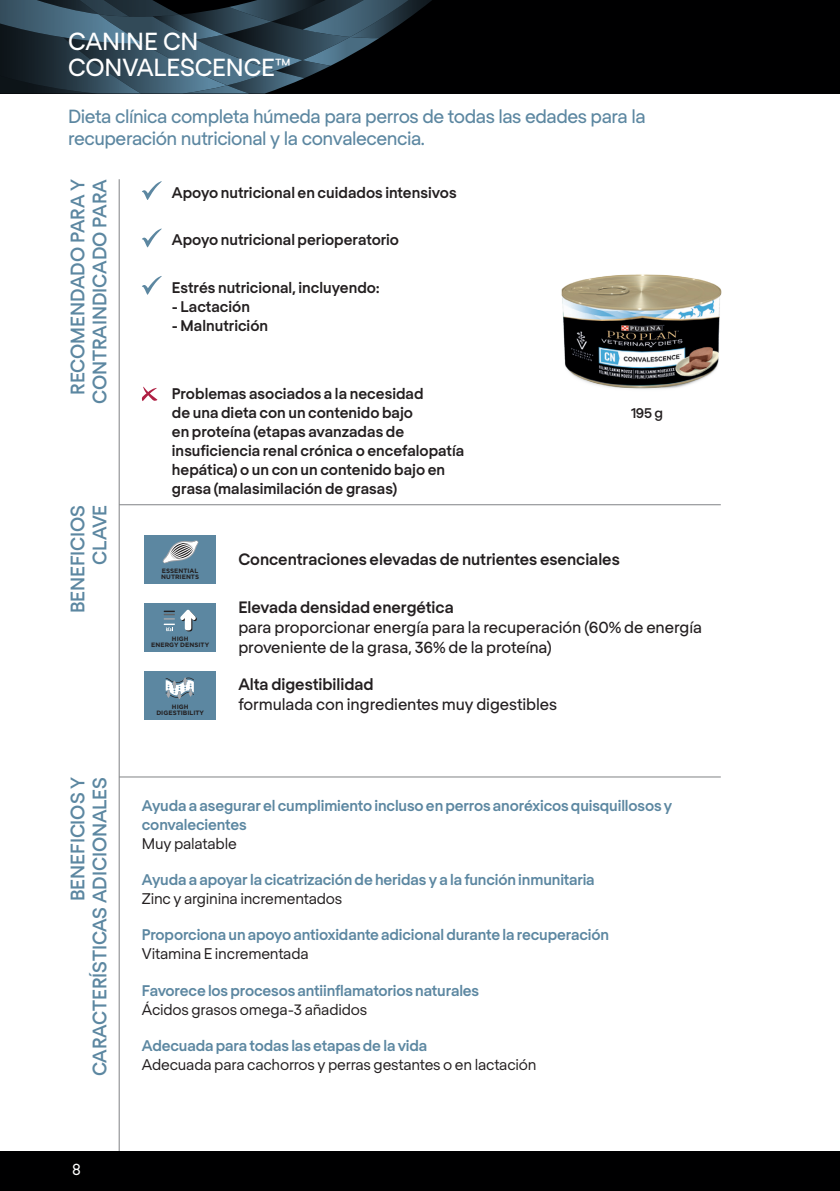
<style>
.page{position:relative;width:840px;height:1191px;background:#fff}
.page>*{position:absolute;margin:0;border:0;box-sizing:border-box;transform-origin:0 0}
.t1{font:24px/26px "Regola Pro";letter-spacing:-.005em;color:#fff}
.t2{font:500 19px/22px "Regola Pro";letter-spacing:-.005em;color:#5c87a1;text-align:right}
.t3{font:18.4px/22px "Regola Pro";letter-spacing:-.025em;color:#5c87a1}
.t4{font:16px/20px "Regola Pro";letter-spacing:-.005em;color:#231f20}
.t5{font:700 16px "Regola Pro";color:#231f20}
.t6{font:16px "Regola Pro";color:#fff}
.t7{font:700 15px/19px "Regola Pro";color:#231f20}
.t8{font:700 15px/19px "Regola Pro";letter-spacing:-.01em;color:#5c87a1}
.t9{font:15px "Regola Pro";letter-spacing:-.015em;color:#231f20}
.t10{font:500 14px "Regola Pro";color:#231f20}
.t11{font:700 6.2px/6px "Gotham";letter-spacing:.005em;color:#231f20;text-align:center}
</style>
<div class="page">
<div style="left:0;top:0;width:839px;height:94px;background:#000001"></div>
<img style="left:561px;top:274px;width:161px;height:115px">
<hr style="left:119px;top:179px;width:1px;height:993px;background:#808285">
<hr style="left:119px;top:504px;width:601px;height:1px;background:#808285">
<hr style="left:119px;top:776px;width:601px;height:1px;background:#808285">
<svg style="left:0;top:0;width:432px;height:94px"></svg>
<div style="left:0;top:1151px;width:839px;height:40px;background:#000001"></div>
<svg style="left:142px;top:181px;width:20px;height:19px"></svg>
<svg style="left:142px;top:228px;width:20px;height:19px"></svg>
<svg style="left:142px;top:276px;width:20px;height:19px"></svg>
<svg style="left:142px;top:387px;width:15px;height:14px"></svg>
<div style="left:144px;top:534px;width:71px;height:49px;background:#5c87a1"></div>
<svg style="left:162px;top:540px;width:37px;height:24px"></svg>
<div style="left:144px;top:602px;width:72px;height:49px;background:#5c87a1"></div>
<svg style="left:163px;top:609px;width:34px;height:22px"></svg>
<div style="left:144px;top:670px;width:72px;height:49px;background:#5c87a1"></div>
<svg style="left:166px;top:677px;width:28px;height:22px"></svg>
<h1 class="t1" style="left:68px;top:27px;width:224px">CANINE CN<br>CONVALESCENCE™</h1>
<p class="t3" style="left:68px;top:105px;width:579px">Dieta clínica completa húmeda para perros de todas las edades para la recuperación nutricional y la convalecencia.</p>
<p class="t2" style="left:65px;top:404px;width:226px;text-align:center;rotate:-90deg">RECOMENDADO PARA Y<br>CONTRAINDICADO PARA</p>
<p class="t2" style="left:65px;top:613px;width:110px;rotate:-90deg">BENEFICIOS<br>CLAVE</p>
<p class="t2" style="left:65px;top:1076px;width:301px;rotate:-90deg">BENEFICIOS Y<br>CARACTERÍSTICAS ADICIONALES</p>
<p class="t7" style="left:172px;top:182px;width:286px">Apoyo nutricional en cuidados intensivos</p>
<p class="t7" style="left:172px;top:230px;width:228px">Apoyo nutricional perioperatorio</p>
<p class="t7" style="left:172px;top:277px;width:209px">Estrés nutricional, incluyendo:</p>
<p class="t7" style="left:172px;top:296px;width:79px">- Lactación</p>
<p class="t7" style="left:172px;top:315px;width:98px">- Malnutrición</p>
<p class="t7" style="left:172px;top:383px;width:294px">Problemas asociados a la necesidad<br>de una dieta con un contenido bajo<br>en proteína (etapas avanzadas de insuficiencia renal crónica o encefalopatía hepática) o un con un contenido bajo en grasa (malasimilación de grasas)</p>
<p class="t10" style="left:630px;top:403px;width:34px">195 g</p>
<p class="t5" style="left:238px;top:548px;width:383px">Concentraciones elevadas de nutrientes esenciales</p>
<p class="t5" style="left:238px;top:595px;width:217px">Elevada densidad energética</p>
<p class="t4" style="left:238px;top:616px;width:465px">para proporcionar energía para la recuperación (60% de energía proveniente de la grasa, 36% de la proteína)</p>
<p class="t5" style="left:238px;top:672px;width:137px">Alta digestibilidad</p>
<p class="t4" style="left:238px;top:693px;width:320px">formulada con ingredientes muy digestibles</p>
<p class="t11" style="left:161px;top:567px;width:39px;text-align:left">ESSENTIAL<br>NUTRIENTS</p>
<p class="t11" style="left:151px;top:635px;width:59px">HIGH<br>ENERGY DENSITY</p>
<p class="t11" style="left:265px;top:641px;width:49px">DIGESTIBILITY</p>
<p class="t11" style="left:156px;top:703px;width:49px">HIGH<br>DIGESTIBILITY</p>
<p class="t8" style="left:142px;top:795px;width:531px">Ayuda a asegurar el cumplimiento incluso en perros anoréxicos quisquillosos y convalecientes</p>
<p class="t9" style="left:142px;top:833px;width:96px">Muy palatable</p>
<p class="t8" style="left:142px;top:869px;width:454px">Ayuda a apoyar la cicatrización de heridas y a la función inmunitaria</p>
<p class="t9" style="left:142px;top:888px;width:202px">Zinc y arginina incrementados</p>
<p class="t8" style="left:142px;top:924px;width:468px">Proporciona un apoyo antioxidante adicional durante la recuperación</p>
<p class="t9" style="left:142px;top:943px;width:168px">Vitamina E incrementada</p>
<p class="t8" style="left:142px;top:979px;width:339px">Favorece los procesos antiinflamatorios naturales</p>
<p class="t9" style="left:142px;top:999px;width:227px">Ácidos grasos omega-3 añadidos</p>
<p class="t8" style="left:142px;top:1034px;width:287px">Adecuada para todas las etapas de la vida</p>
<p class="t9" style="left:142px;top:1054px;width:396px">Adecuada para cachorros y perras gestantes o en lactación</p>
<p class="t6" style="left:72px;top:1158px;width:10px">8</p>
</div>
